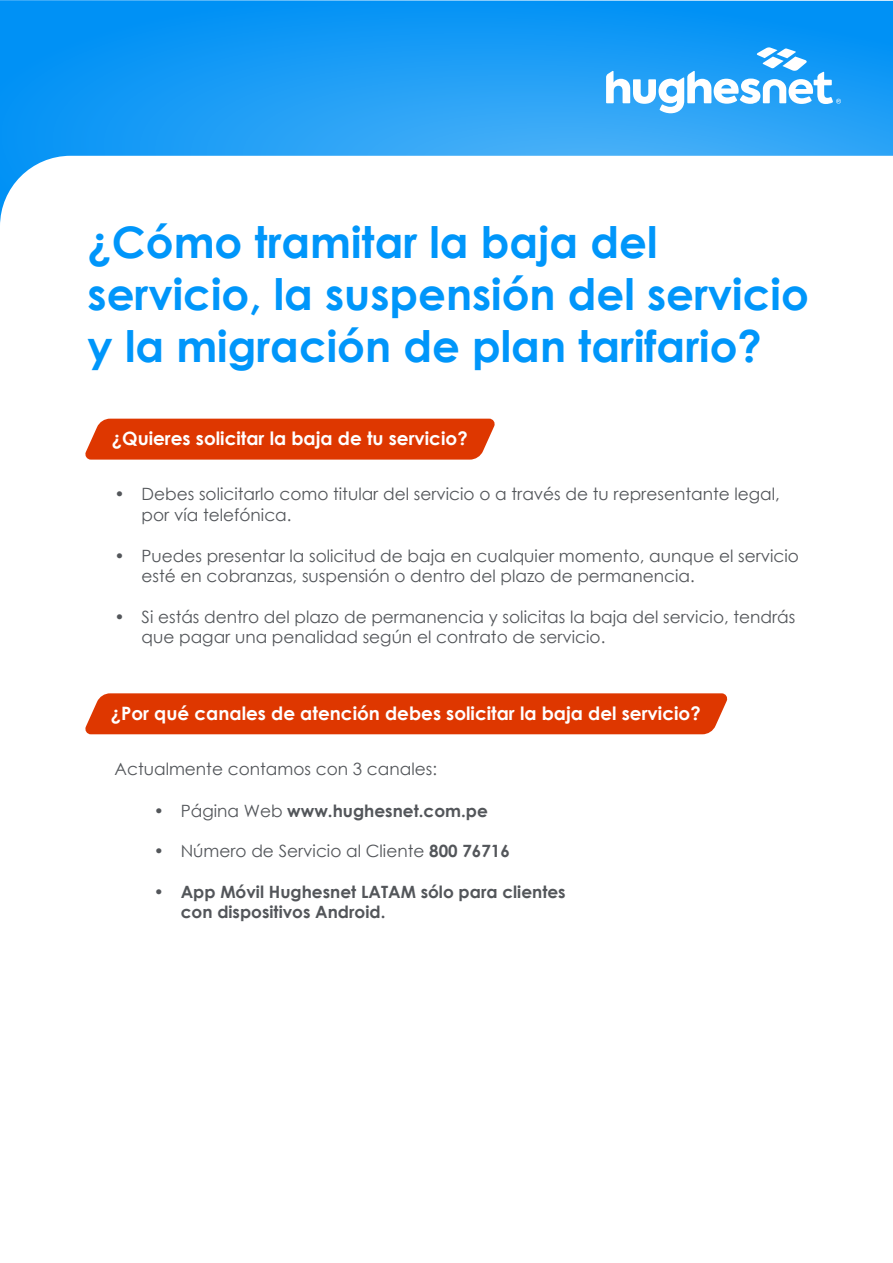
<style>
.page{position:relative;width:893px;height:1263px;background:#fff}
.page>*{position:absolute;margin:0;border:0;box-sizing:border-box;transform-origin:0 0}
.t1{font:700 43.5px/52.2px "Century Gothic";color:#0096fa}
.t2{font:700 18.45px "Century Gothic";color:#fff}
.t3{font:16.95px/20.4px "Century Gothic";color:#53565a}
.t4{font:700 16.95px/20.4px "Century Gothic";color:#53565a}
.s1{font-weight:400}
.s2{font-weight:700}
</style>
<div class="page">
<svg style="left:0;top:0;width:893px;height:156px;background:#199cf5"></svg>
<svg style="left:606px;top:47px;width:235px;height:66px"></svg>
<div style="left:85px;top:419px;width:410px;height:41px;background:#de3700"></div>
<div style="left:85px;top:693px;width:643px;height:41px;background:#de3700"></div>
<h1 class="t1" style="left:88px;top:214px;width:723px">¿Cómo tramitar la baja del servicio, la suspensión del servicio y la migración de plan tarifario?</h1>
<p class="t2" style="left:112px;top:424px;width:357px">¿Quieres solicitar la baja de tu servicio?</p>
<p class="t3" style="left:142px;top:484px;width:640px;text-indent:-27px">• Debes solicitarlo como titular del servicio o a través de tu representante legal, por vía telefónica.</p>
<p class="t3" style="left:142px;top:545px;width:659px;text-indent:-27px">• Puedes presentar la solicitud de baja en cualquier momento, aunque el servicio esté en cobranzas, suspensión o dentro del plazo de permanencia.</p>
<p class="t3" style="left:142px;top:606px;width:655px;text-indent:-27px">• Si estás dentro del plazo de permanencia y solicitas la baja del servicio, tendrás que pagar una penalidad según el contrato de servicio.</p>
<p class="t2" style="left:111px;top:699px;width:591px">¿Por qué canales de atención debes solicitar la baja del servicio?</p>
<p class="t3" style="left:115px;top:759px;width:324px">Actualmente contamos con 3 canales:</p>
<p class="t4" style="left:154px;top:799px;width:336px"><span class="s1">• Página Web</span> www.hughesnet.com.pe</p>
<p class="t3" style="left:154px;top:841px;width:358px">• Número de Servicio al Cliente <span class="s2">800 76716</span></p>
<p class="t4" style="left:181px;top:881px;width:386px;text-indent:-27px">• App Móvil Hughesnet LATAM sólo para clientes con dispositivos Android.</p>
</div>
